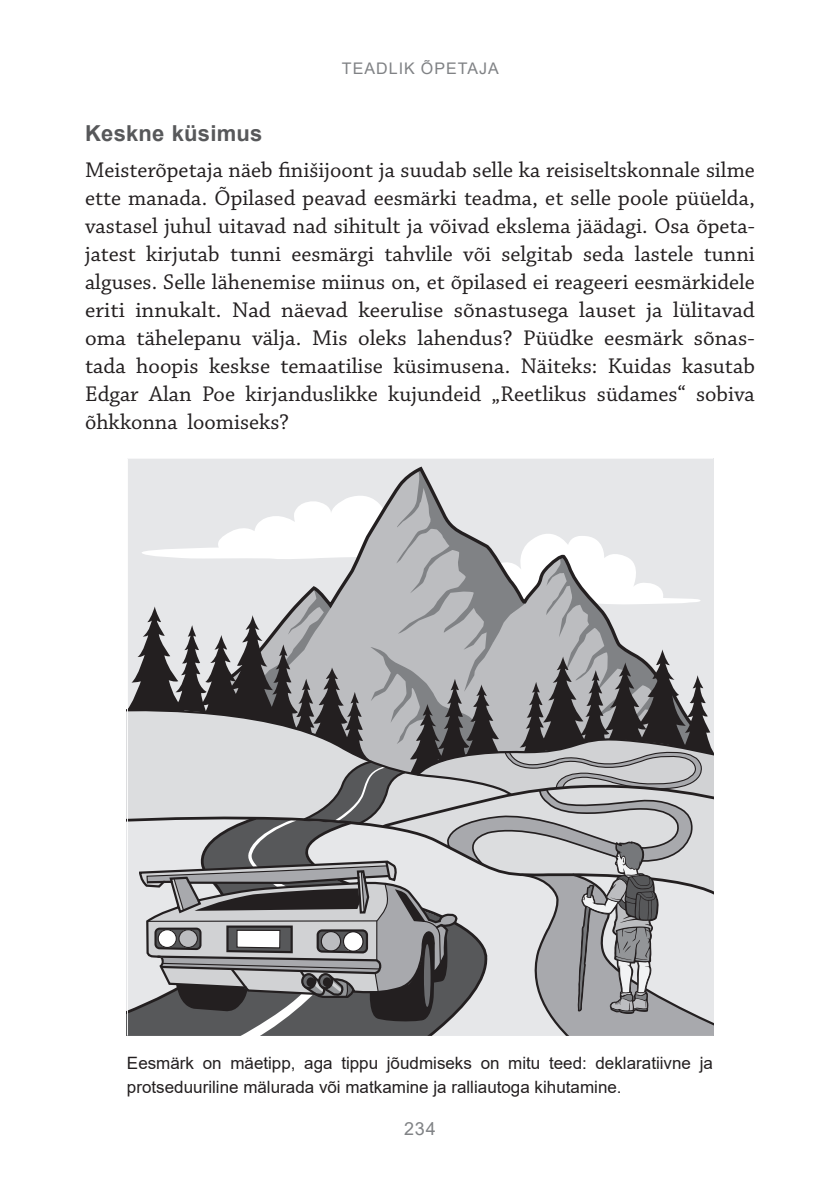
<style>
.page{position:relative;width:840px;height:1191px;background:#fff}
.page>*{position:absolute;margin:0;border:0;box-sizing:border-box;transform-origin:0 0}
.t1{font:22.4px/28px "Chaparral Pro";color:#231f20;text-align:justify}
.t2{font:700 22px "Arial";letter-spacing:.01em;color:#57585a}
.t3{font:18px "Arial";color:#808285}
.t4{font:17px/24px "Arial";color:#231f20}
.t5{font:16px "Arial";letter-spacing:.065em;color:#808285}
</style>
<div class="page">
<svg style="left:127px;top:459px;width:585px;height:576px;background:#b0b1b3"></svg>
<p class="t5" style="left:342px;top:57px;width:158px">TEADLIK ÕPETAJA</p>
<p class="t2" style="left:85px;top:118px;width:179px">Keskne küsimus</p>
<p class="t1" style="left:85px;top:157px;width:671px">Meisterõpetaja näeb finišijoont ja suudab selle ka reisiseltskonnale silme ette manada. Õpilased peavad eesmärki teadma, et selle poole püüelda, vastasel juhul uitavad nad sihitult ja võivad ekslema jäädagi. Osa õpeta&shy;jatest kirjutab tunni eesmärgi tahvlile või selgitab seda lastele tunni alguses. Selle lähenemise miinus on, et õpilased ei reageeri eesmärkidele eriti innukalt. Nad näevad keerulise sõnastusega lauset ja lülitavad oma tähelepanu välja. Mis oleks lahendus? Püüdke eesmärk sõnas&shy;tada hoopis keskse temaatilise küsimusena. Näiteks: Kuidas kasutab Edgar Alan Poe kirjanduslikke kujundeid „Reetlikus südames“ sobiva õhkkonna loomiseks?</p>
<p class="t4" style="left:127px;top:1050px;width:587px">Eesmärk on mäetipp, aga tippu jõudmiseks on mitu teed: deklaratiivne ja protseduuriline mälurada või matkamine ja ralliautoga kihutamine.</p>
<p class="t3" style="left:404px;top:1116px;width:33px">234</p>
</div>
